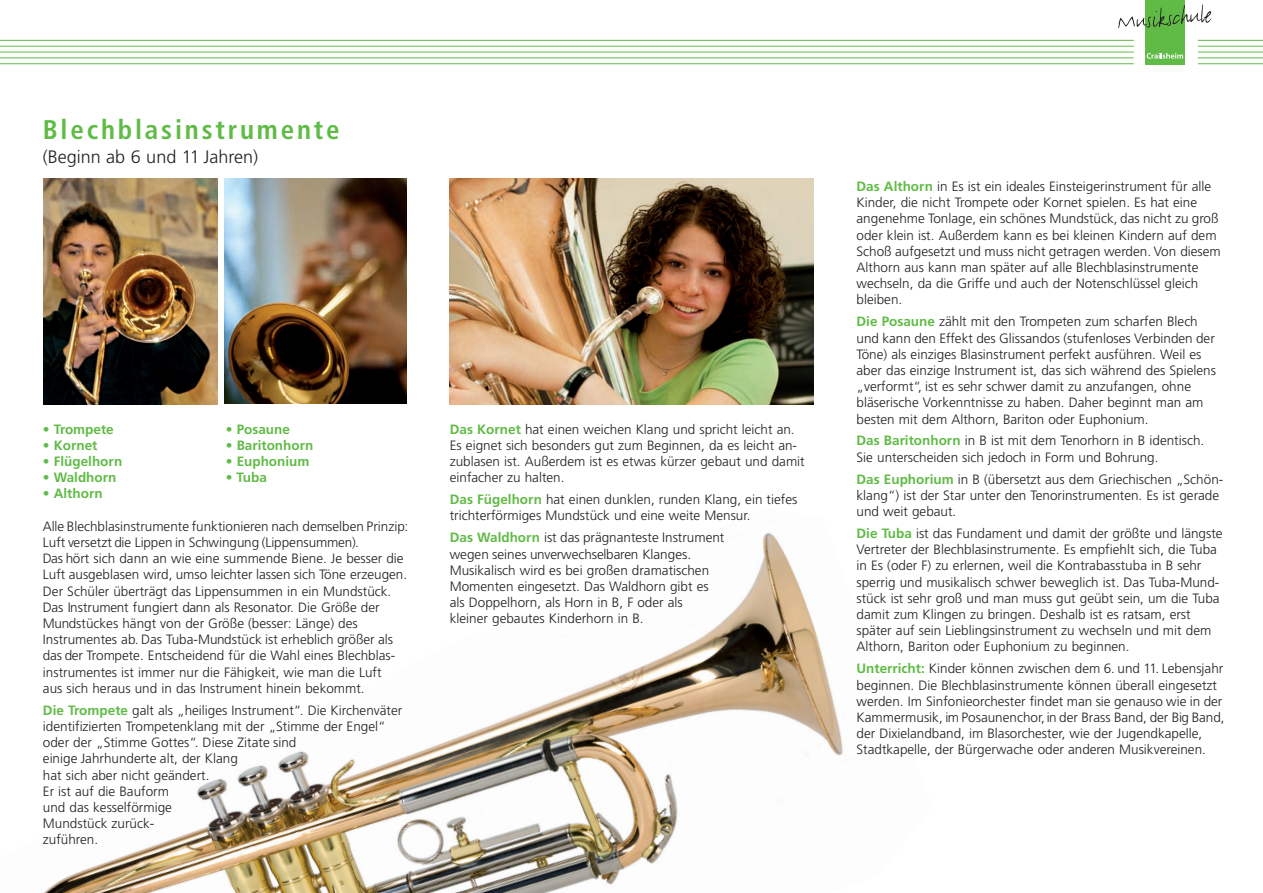
<style>
.page{position:relative;width:1263px;height:893px;background:#fff}
.page>*{position:absolute;margin:0;border:0;box-sizing:border-box;transform-origin:0 0}
.t1{font:700 condensed 27px "Frutiger";letter-spacing:.105em;color:#60bb46}
.t2{font:300 18px "Frutiger";color:#231f20}
.t3{font:300 13.5px/16.2px "Frutiger CE";color:#231f20}
.t4{font:700 13.5px "Frutiger CE";color:#60bb46}
.s1{font-weight:700;color:#60bb46}
</style>
<div class="page">
<img style="left:43px;top:532px;width:800px;height:361px">
<img style="left:449px;top:179px;width:365px;height:225px">
<img style="left:43px;top:179px;width:174px;height:225px">
<img style="left:224px;top:179px;width:183px;height:225px">
<hr style="left:1198px;top:40px;width:65px;height:1px;background:#60bb46">
<hr style="left:1198px;top:52px;width:65px;height:1px;background:#60bb46">
<hr style="left:1198px;top:46px;width:65px;height:1px;background:#60bb46">
<hr style="left:1198px;top:63px;width:65px;height:1px;background:#60bb46">
<hr style="left:0;top:40px;width:1134px;height:1px;background:#60bb46">
<hr style="left:0;top:52px;width:1134px;height:1px;background:#60bb46">
<hr style="left:0;top:46px;width:1134px;height:1px;background:#60bb46">
<hr style="left:0;top:63px;width:1134px;height:1px;background:#60bb46">
<hr style="left:0;top:58px;width:1133px;height:1px;background:#60bb46">
<hr style="left:1198px;top:58px;width:65px;height:1px;background:#60bb46">
<div style="left:1145px;top:0;width:40px;height:65px;background:#60bb46"></div>
<svg style="left:1118px;top:4px;width:94px;height:25px"></svg>
<svg style="left:1147px;top:53px;width:36px;height:6px"></svg>
<h1 class="t1" style="left:43px;top:118px;width:298px">Blechblasinstrumente</h1>
<h2 class="t2" style="left:43px;top:149px;width:217px">(Beginn ab 6 und 11 Jahren)</h2>
<p class="t4" style="left:43px;top:423px;width:72px">• Trompete</p>
<p class="t4" style="left:226px;top:423px;width:66px">• Posaune</p>
<p class="t4" style="left:43px;top:440px;width:56px">• Kornet</p>
<p class="t4" style="left:226px;top:440px;width:89px">• Baritonhorn</p>
<p class="t4" style="left:43px;top:456px;width:81px">• Flügelhorn</p>
<p class="t4" style="left:226px;top:456px;width:85px">• Euphonium</p>
<p class="t4" style="left:43px;top:472px;width:75px">• Waldhorn</p>
<p class="t4" style="left:226px;top:472px;width:43px">• Tuba</p>
<p class="t4" style="left:43px;top:488px;width:61px">• Althorn</p>
<p class="t3" style="left:43px;top:519px;width:367px">Alle Blechblasinstrumente funktionieren nach demselben Prinzip:<br>Luft versetzt die Lippen in Schwingung (Lippensummen).<br>Das hört sich dann an wie eine summende Biene. Je besser die Luft ausgeblasen wird, umso leichter lassen sich Töne erzeugen.<br>Der Schüler überträgt das Lippensummen in ein Mundstück.<br>Das Instrument fungiert dann als Resonator. Die Größe der Mundstückes hängt von der Größe (besser: Länge) des Instrumentes ab. Das Tuba-Mundstück ist erheblich größer als das der Trompete. Entscheidend für die Wahl eines Blechblas&shy;instrumentes ist immer nur die Fähigkeit, wie man die Luft<br>aus sich heraus und in das Instrument hinein bekommt.</p>
<p class="t3" style="left:43px;top:703px;width:361px"><span class="s1">Die Trompete</span> galt als „heiliges Instrument“. Die Kirchenväter identifizierten Trompetenklang mit der „Stimme der Engel“ oder der „Stimme Gottes“. Diese Zitate sind<br>einige Jahrhunderte alt, der Klang<br>hat sich aber nicht geändert.<br>Er ist auf die Bauform<br>und das kesselförmige<br>Mundstück zurück-<br>zuführen.</p>
<p class="t3" style="left:450px;top:422px;width:356px"><span class="s1">Das Kornet</span> hat einen weichen Klang und spricht leicht an.<br>Es eignet sich besonders gut zum Beginnen, da es leicht an&shy;zublasen ist. Außerdem ist es etwas kürzer gebaut und damit einfacher zu halten.</p>
<p class="t3" style="left:450px;top:492px;width:349px"><span class="s1">Das Fügelhorn</span> hat einen dunklen, runden Klang, ein tiefes trichterförmiges Mundstück und eine weite Mensur.</p>
<p class="t3" style="left:450px;top:531px;width:276px"><span class="s1">Das Waldhorn</span> ist das prägnanteste Instrument wegen seines unverwechselbaren Klanges.<br>Musikalisch wird es bei großen dramatischen Momenten eingesetzt. Das Waldhorn gibt es als Doppelhorn, als Horn in B, F oder als kleiner gebautes Kinderhorn in B.</p>
<p class="t3" style="left:856px;top:179px;width:366px"><span class="s1">Das Althorn</span> in Es ist ein ideales Einsteigerinstrument für alle Kinder, die nicht Trompete oder Kornet spielen. Es hat eine angenehme Tonlage, ein schönes Mundstück, das nicht zu groß oder klein ist. Außerdem kann es bei kleinen Kindern auf dem Schoß aufgesetzt und muss nicht getragen werden. Von diesem Althorn aus kann man später auf alle Blechblasinstrumente wechseln, da die Griffe und auch der Notenschlüssel gleich bleiben.</p>
<p class="t3" style="left:856px;top:315px;width:361px"><span class="s1">Die Posaune</span> zählt mit den Trompeten zum scharfen Blech und kann den Effekt des Glissandos (stufenloses Verbinden der Töne) als einziges Blasinstrument perfekt ausführen. Weil es aber das einzige Instrument ist, das sich während des Spielens „verformt“, ist es sehr schwer damit zu anzufangen, ohne bläserische Vorkenntnisse zu haben. Daher beginnt man am besten mit dem Althorn, Bariton oder Euphonium.</p>
<p class="t3" style="left:856px;top:434px;width:349px"><span class="s1">Das Baritonhorn</span> in B ist mit dem Tenorhorn in B identisch.<br>Sie unterscheiden sich jedoch in Form und Bohrung.</p>
<p class="t3" style="left:856px;top:472px;width:368px"><span class="s1">Das Euphorium</span> in B (übersetzt aus dem Griechischen „Schön&shy;klang“) ist der Star unter den Tenorinstrumenten. Es ist gerade und weit gebaut.</p>
<p class="t3" style="left:856px;top:526px;width:368px"><span class="s1">Die Tuba</span> ist das Fundament und damit der größte und längste Vertreter der Blechblasinstrumente. Es empfiehlt sich, die Tuba in Es (oder F) zu erlernen, weil die Kontrabasstuba in B sehr sperrig und musikalisch schwer beweglich ist. Das Tuba-Mund&shy;stück ist sehr groß und man muss gut geübt sein, um die Tuba damit zum Klingen zu bringen. Deshalb ist es ratsam, erst später auf sein Lieblingsinstrument zu wechseln und mit dem Althorn, Bariton oder Euphonium zu beginnen.</p>
<p class="t3" style="left:856px;top:662px;width:370px"><span class="s1">Unterricht:</span> Kinder können zwischen dem 6. und 11. Lebensjahr beginnen. Die Blechblasinstrumente können überall eingesetzt werden. Im Sinfonieorchester findet man sie genauso wie in der Kammermusik, im Posaunenchor, in der Brass Band, der Big Band, der Dixielandband, im Blasorchester, wie der Jugendkapelle, Stadtkapelle, der Bürgerwache oder anderen Musikvereinen.</p>
</div>
